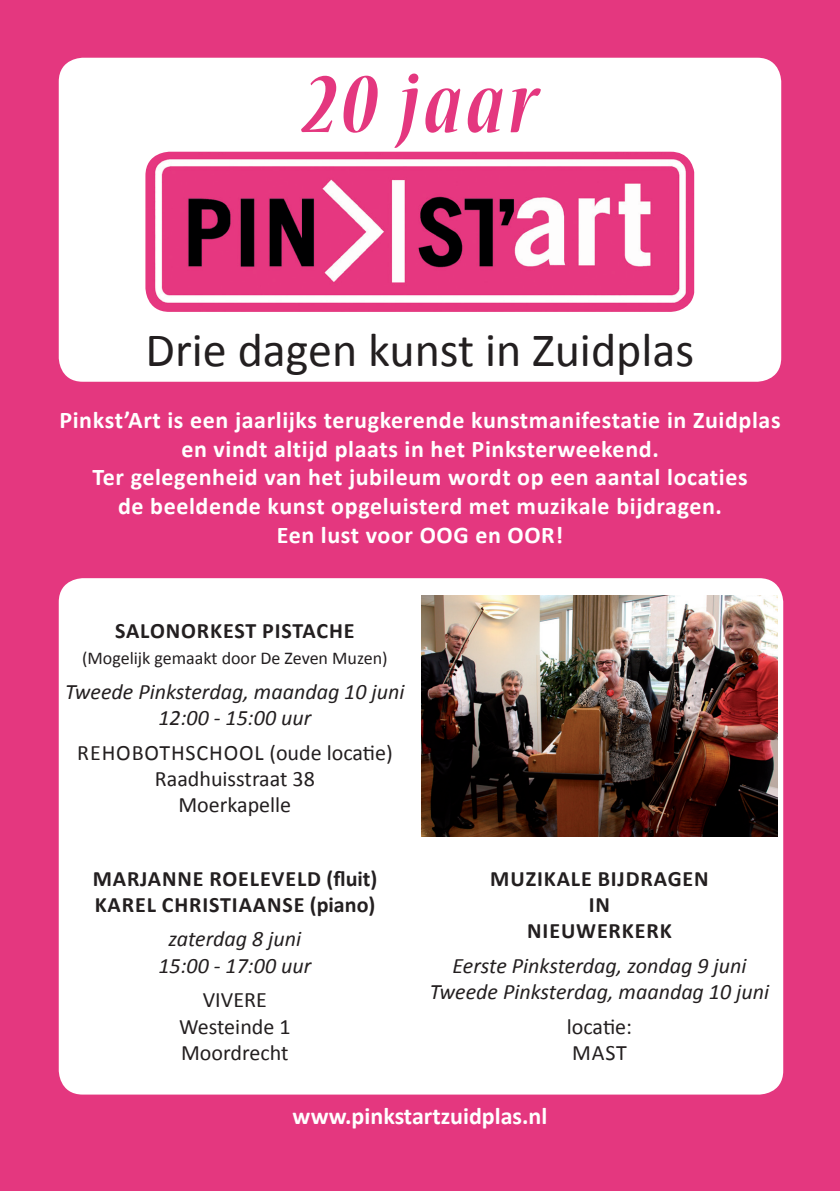
<style>
.page{position:relative;width:840px;height:1191px;background:#fff}
.page>*{position:absolute;margin:0;border:0;box-sizing:border-box;transform-origin:0 0}
.t1{font:italic 700 condensed 96px "Nueva Std";letter-spacing:.05em;color:#e4377f}
.t2{font:48px "Calibri";color:#231f20}
.t3{font:700 24px/28.8px "Calibri";letter-spacing:.025em;color:#fff;text-align:center}
.t4{font:700 24px "Calibri";color:#fff}
.t5{font:italic 22px/26.4px "Calibri";color:#231f20;text-align:center}
.t6{font:700 22px/26.4px "Calibri";letter-spacing:.04em;color:#231f20}
.t7{font:22px/26.4px "Calibri";color:#231f20;text-align:center}
.t8{font:18px "Calibri";color:#231f20}
</style>
<div class="page">
<div style="left:0;top:0;width:839px;height:1191px;background:#e4377f"></div>
<div style="left:59px;top:578px;width:723px;height:516px;background:#fff;border-radius:24px"></div>
<div style="left:59px;top:58px;width:721px;height:324px;background:#fff;border-radius:24px"></div>
<img style="left:145px;top:152px;width:548px;height:160px">
<img style="left:421px;top:595px;width:356px;height:241px">
<h1 class="t1" style="left:304px;top:61px;width:235px">20 jaar</h1>
<h2 class="t2" style="left:145px;top:320px;width:550px">Drie dagen kunst in Zuidplas</h2>
<p class="t3" style="left:59px;top:405px;width:722px">Pinkst’Art is een jaarlijks terugkerende kunstmanifestatie in Zuidplas en vindt altijd plaats in het Pinksterweekend.<br>Ter gelegenheid van het jubileum wordt op een aantal locaties<br>de beeldende kunst opgeluisterd met muzikale bijdragen.<br>Een lust voor OOG en OOR!</p>
<p class="t6" style="left:115px;top:617px;width:241px">SALONORKEST PISTACHE</p>
<p class="t8" style="left:82px;top:647px;width:307px">(Mogelijk gemaakt door De Zeven Muzen)</p>
<p class="t5" style="left:65px;top:677px;width:341px">Tweede Pinksterdag, maandag 10 juni<br>12:00 - 15:00 uur</p>
<p class="t7" style="left:77px;top:739px;width:317px">Rehobothschool (oude locatie)<br>Raadhuisstraat 38<br>Moerkapelle</p>
<p class="t6" style="left:93px;top:865px;width:286px">MARJANNE ROELEVELD (fluit)<br>Karel</p>
<p class="t6" style="left:162px;top:891px;width:26px">Christiaanse</p>
<p class="t6" style="left:310px;top:891px;width:67px">(piano)</p>
<p class="t5" style="left:158px;top:925px;width:154px">zaterdag 8 juni<br>15:00 - 17:00 uur</p>
<p class="t7" style="left:179px;top:987px;width:113px">VIVERE<br>Westeinde 1<br>Moordrecht</p>
<p class="t6" style="left:490px;top:865px;width:220px">MUZIKALE BIJDRAGEN</p>
<p class="t6" style="left:588px;top:891px;width:11px">in</p>
<p class="t6" style="left:527px;top:918px;width:83px">Nieuwerkerk</p>
<p class="t5" style="left:429px;top:951px;width:341px">Eerste Pinksterdag, zondag 9 juni<br>Tweede Pinksterdag, maandag 10 juni</p>
<p class="t7" style="left:566px;top:1013px;width:67px;text-align:left">locatie: m ast</p>
<p class="t4" style="left:292px;top:1100px;width:256px">www.pinkstartzuidplas.nl</p>
</div>
